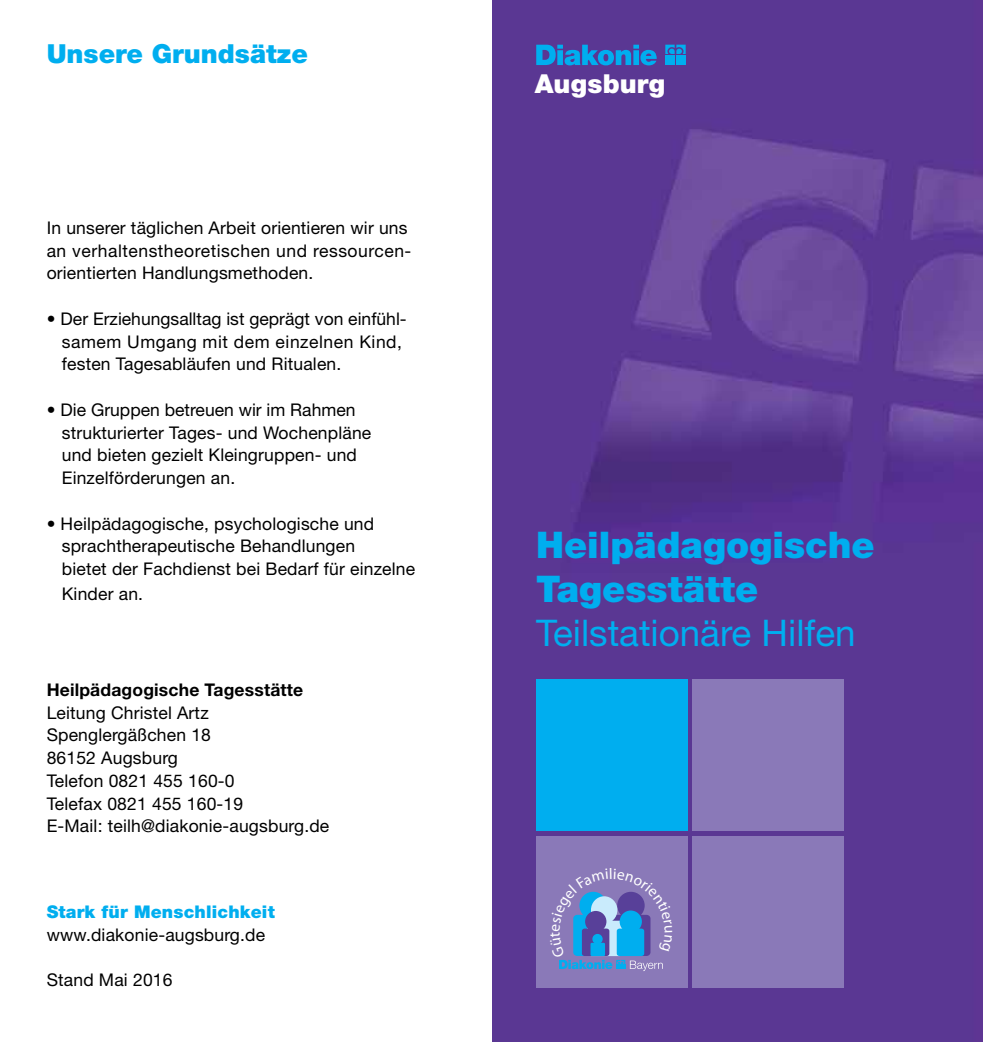
<style>
.page{position:relative;width:983px;height:1042px;background:#fff}
.page>*{position:absolute;margin:0;border:0;box-sizing:border-box;transform-origin:0 0}
.t1{font:900 36.75px/43.8px "Helvetica Neue LT Std";color:#00aeef}
.t2{font:36.75px "Helvetica Neue LT Std";color:#00aeef}
.t3{font:900 26.25px "Helvetica Neue LT Std";color:#00aeef}
.t4{font:900 26.07px "Helvetica Neue LT Std";letter-spacing:.005em;color:#fff}
.t5{font:17.5px/22.8px "Helvetica Neue LT Std";letter-spacing:.01em;color:#000}
.t6{font:700 17.5px "Helvetica Neue LT Std";letter-spacing:.01em;color:#000}
.t7{font:900 17.5px "Helvetica Neue LT Std";letter-spacing:.01em;color:#00aeef}
</style>
<div class="page">
<svg style="left:982px;top:1017px;width:1px;height:25px"></svg>
<img style="left:492px;top:0;width:490px;height:1042px">
<div style="left:536px;top:680px;width:151px;height:151px;background:#00aeef"></div>
<div style="left:692px;top:680px;width:151px;height:151px;background:#8a79b8"></div>
<div style="left:692px;top:836px;width:151px;height:151px;background:#8a79b8"></div>
<div style="left:536px;top:836px;width:151px;height:151px;background:#8a79b8"></div>
<svg style="left:536px;top:45px;width:120px;height:20px;background:#257cc8"></svg>
<svg style="left:665px;top:45px;width:20px;height:9px"></svg>
<div style="left:665px;top:56px;width:9px;height:9px;background:#00aeef"></div>
<div style="left:676px;top:56px;width:9px;height:9px;background:#00aeef"></div>
<svg style="left:559px;top:891px;width:104px;height:80px"></svg>
<h2 class="t3" style="left:47px;top:38px;width:263px">Unsere Grundsätze</h2>
<p class="t5" style="left:47px;top:216px;width:366px">In unserer täglichen Arbeit orientieren wir uns an verhaltenstheoretischen und ressourcen&shy;orientierten Handlungsmethoden.</p>
<p class="t5" style="left:62px;top:307px;width:346px;text-indent:-15px">• Der Erziehungsalltag ist geprägt von einfühl&shy;samem Umgang mit dem einzelnen Kind, festen Tagesabläufen und Ritualen.</p>
<p class="t5" style="left:62px;top:398px;width:311px;text-indent:-15px">• Die Gruppen betreuen wir im Rahmen strukturierter Tages- und Wochenpläne und bieten gezielt Kleingruppen- und Einzelförderungen an.</p>
<p class="t5" style="left:62px;top:512px;width:355px;text-indent:-15px">• Heilpädagogische, psychologische und sprachtherapeutische Behandlungen<br>bietet der Fachdienst bei Bedarf für einzelne</p>
<p class="t5" style="left:62px;top:582px;width:83px">Kinder an.</p>
<p class="t6" style="left:47px;top:679px;width:258px">Heilpädagogische Tagesstätte</p>
<p class="t5" style="left:47px;top:701px;width:284px">Leitung Christel Artz<br>Spenglergäßchen 18<br>86152 Augsburg<br>Telefon 0821 455 160-0<br>Telefax 0821 455 160-19<br>E-Mail: teilh@diakonie-augsburg.de</p>
<p class="t7" style="left:47px;top:901px;width:229px">Stark für Menschlichkeit</p>
<p class="t5" style="left:47px;top:923px;width:220px">www.diakonie-augsburg.de</p>
<p class="t5" style="left:47px;top:968px;width:127px">Stand Mai 2016</p>
<h3 class="t4" style="left:534px;top:68px;width:132px">Augsburg</h3>
<h1 class="t1" style="left:536px;top:523px;width:340px">Heilpädagogische<br>Tagesstätte</h1>
<h1 class="t2" style="left:536px;top:611px;width:321px">Teilstationäre Hilfen</h1>
</div>
